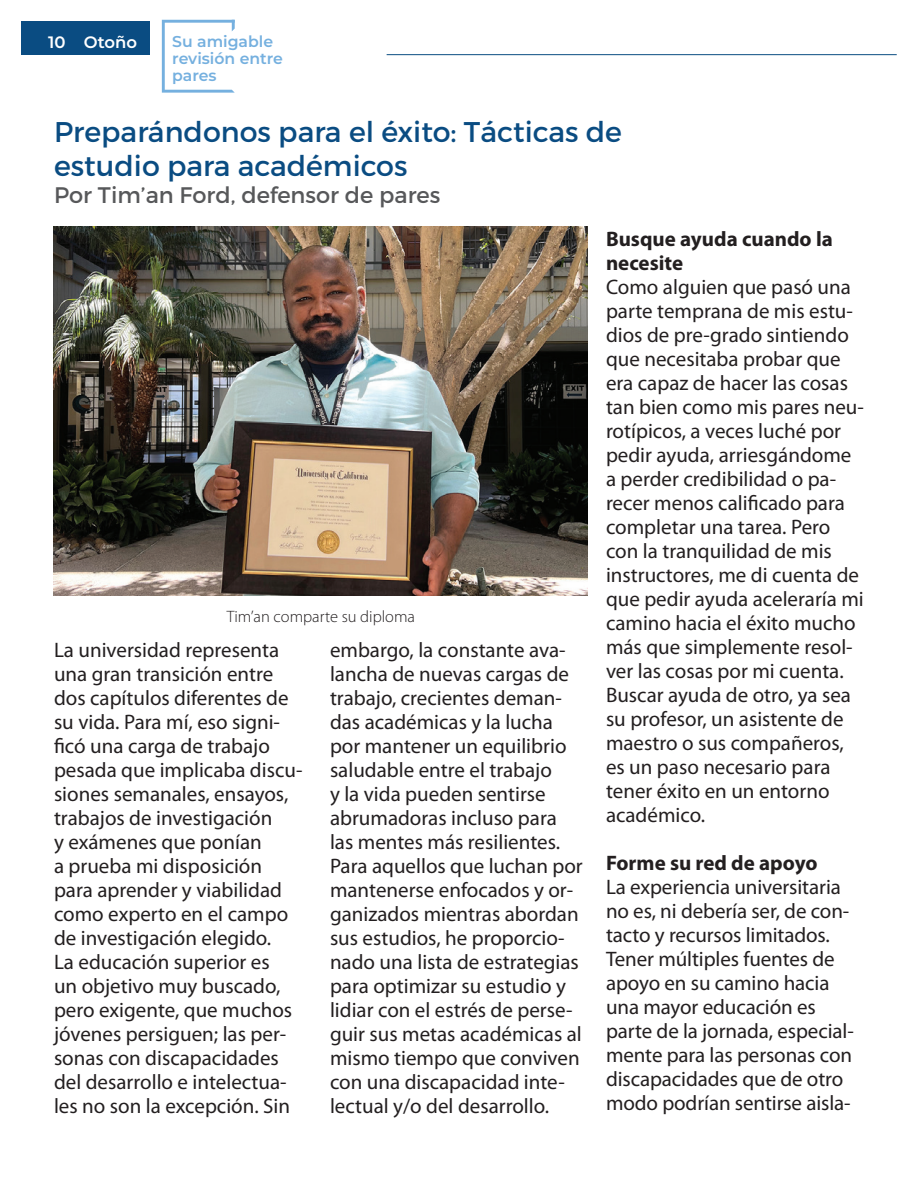
<style>
.page{position:relative;width:918px;height:1188px;background:#fff}
.page>*{position:absolute;margin:0;border:0;box-sizing:border-box;transform-origin:0 0}
.t1{font:28.5px/34.2px "Montserrat";color:#0a4c82}
.t2{font:22.5px "Montserrat";color:#57585a}
.t3{font:21px/24px "Myriad Pro";color:#231f20}
.t4{font:700 21px/24px "Myriad Pro";color:#231f20}
.t5{font:300 16.5px "Myriad Pro";color:#231f20}
.t6{font:600 16.5px "Montserrat";color:#fff}
.t7{font:600 15.6px/17.1px "Montserrat";color:#75b0df}
</style>
<div class="page">
<hr style="left:387px;top:54px;width:510px;height:1px;background:#0a4c82">
<div style="left:21px;top:21px;width:129px;height:34px;background:#0a4c82"></div>
<img style="left:54px;top:227px;width:534px;height:369px">
<svg style="left:162px;top:20px;width:73px;height:73px"></svg>
<p class="t6" style="left:48px;top:31px;width:90px">10 Otoño</p>
<p class="t7" style="left:172px;top:32px;width:112px">Su amigable revisión entre pares</p>
<h1 class="t1" style="left:54px;top:114px;width:569px">Preparándonos para el éxito: Tácticas de estudio para académicos</h1>
<p class="t2" style="left:54px;top:181px;width:388px">Por Tim’an Ford, defensor de pares</p>
<p class="t5" style="left:227px;top:606px;width:190px">Tim’an comparte su diploma</p>
<p class="t3" style="left:54px;top:637px;width:250px">La universidad representa una gran transición entre dos capítulos diferentes de su vida. Para mí, eso signi&shy;ficó una carga de trabajo pesada que implicaba discu&shy;siones semanales, ensayos, trabajos de investigación<br>y exámenes que ponían<br>a prueba mi disposición para aprender y viabilidad como experto en el campo de investigación elegido.<br>La educación superior es<br>un objetivo muy buscado, pero exigente, que muchos jóvenes persiguen; las per&shy;sonas con discapacidades del desarrollo e intelectua&shy;les no son la excepción. Sin</p>
<p class="t3" style="left:330px;top:637px;width:254px">embargo, la constante ava&shy;lancha de nuevas cargas de trabajo, crecientes deman&shy;das académicas y la lucha por mantener un equilibrio saludable entre el trabajo<br>y la vida pueden sentirse abrumadoras incluso para las mentes más resilientes.<br>Para aquellos que luchan por mantenerse enfocados y or&shy;ganizados mientras abordan sus estudios, he proporcio&shy;nado una lista de estrategias para optimizar su estudio y lidiar con el estrés de perse&shy;guir sus metas académicas al mismo tiempo que conviven con una discapacidad inte&shy;lectual y/o del desarrollo.</p>
<p class="t4" style="left:606px;top:226px;width:228px">Busque ayuda cuando la necesite</p>
<p class="t3" style="left:606px;top:274px;width:259px">Como alguien que pasó una parte temprana de mis estu&shy;dios de pre-grado sintiendo que necesitaba probar que era capaz de hacer las cosas tan bien como mis pares neu&shy;rotípicos, a veces luché por pedir ayuda, arriesgándome a perder credibilidad o pa&shy;recer menos calificado para completar una tarea. Pero con la tranquilidad de mis instructores, me di cuenta de que pedir ayuda aceleraría mi camino hacia el éxito mucho más que simplemente resol&shy;ver las cosas por mi cuenta.<br>Buscar ayuda de otro, ya sea su profesor, un asistente de maestro o sus compañeros, es un paso necesario para tener éxito en un entorno académico.</p>
<p class="t4" style="left:606px;top:850px;width:213px">Forme su red de apoyo</p>
<p class="t3" style="left:606px;top:874px;width:249px">La experiencia universitaria no es, ni debería ser, de con&shy;tacto y recursos limitados.<br>Tener múltiples fuentes de apoyo en su camino hacia una mayor educación es parte de la jornada, especial&shy;mente para las personas con discapacidades que de otro modo podrían sentirse aisla-</p>
</div>
